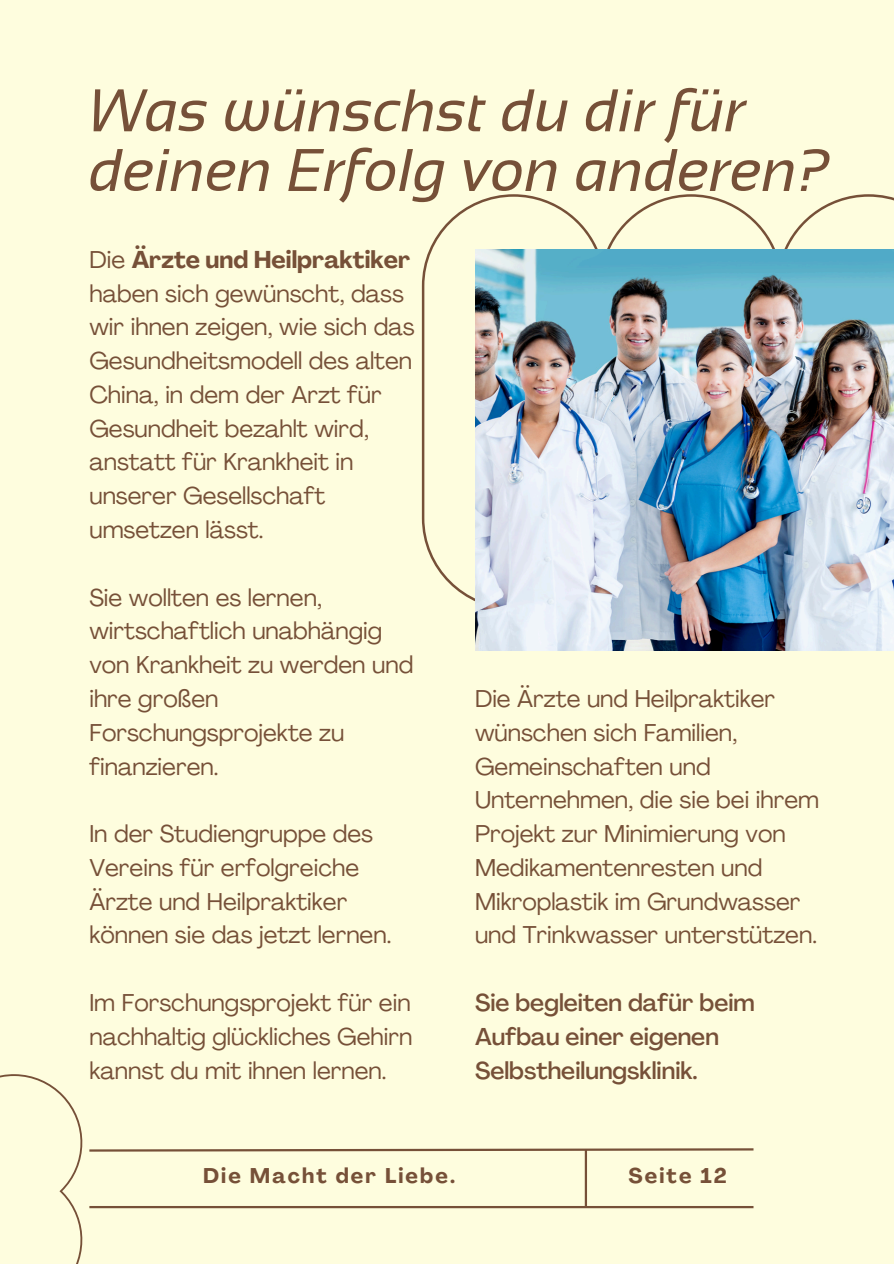
<style>
.page{position:relative;width:894px;height:1264px;background:#fff}
.page>*{position:absolute;margin:0;border:0;box-sizing:border-box;transform-origin:0 0}
.t1{font:italic 60px/59.7px "Sansation";color:#765038}
.t2{font:24px/33.8px "Agrandir";color:#765038}
.t3{font:500 24px/33.8px "Agrandir";color:#765038}
.t4{font:700 21px "Agrandir";letter-spacing:.1em;color:#765038}
.s1{font-weight:700}
</style>
<div class="page">
<div style="left:0;top:0;width:893px;height:1263px;background:#fefdde"></div>
<svg style="left:0;top:1074px;width:754px;height:189px"></svg>
<hr style="left:89px;top:1205px;width:664px;height:3px;background:#765038">
<svg style="left:422px;top:194px;width:471px;height:408px"></svg>
<img style="left:475px;top:249px;width:418px;height:401px">
<h3 class="t1" style="left:89px;top:81px;width:742px">Was wünschst du dir für deinen Erfolg von anderen?</h3>
<h3 class="t2" style="left:89px;top:245px;width:326px">Die <span class="s1">Ärzte und Heilpraktiker </span>haben sich gewünscht, dass wir ihnen zeigen, wie sich das<br>Gesundheitsmodell des alten<br>China, in dem der Arzt für<br>Gesundheit bezahlt wird, anstatt für Krankheit in unserer Gesellschaft umsetzen lässt.</h3>
<h3 class="t2" style="left:89px;top:582px;width:325px">Sie wollten es lernen, wirtschaftlich unabhängig von Krankheit zu werden und ihre großen<br>Forschungsprojekte zu finanzieren.</h3>
<p class="t2" style="left:89px;top:819px;width:303px">In der Studiengruppe des<br>Vereins für erfolgreiche<br>Ärzte und Heilpraktiker können sie das jetzt lernen.</p>
<h3 class="t2" style="left:89px;top:988px;width:324px;text-align:justify">Im Forschungsprojekt für ein nachhaltig glückliches Gehirn kannst du mit ihnen lernen.</h3>
<h2 class="t2" style="left:475px;top:684px;width:345px">Die Ärzte und Heilpraktiker wünschen sich Familien,<br>Gemeinschaften und<br>Unternehmen, die sie bei ihrem<br>Projekt zur Minimierung von<br>Medikamentenresten und<br>Mikroplastik im Grundwasser und Trinkwasser unterstützen.</h2>
<p class="t3" style="left:475px;top:988px;width:281px">Sie begleiten dafür beim<br>Aufbau einer eigenen<br>Selbstheilungsklinik.</p>
<h3 class="t4" style="left:203px;top:1167px;width:253px">Die Macht der Liebe.</h3>
<p class="t4" style="left:628px;top:1167px;width:100px">Seite 12</p>
</div>
